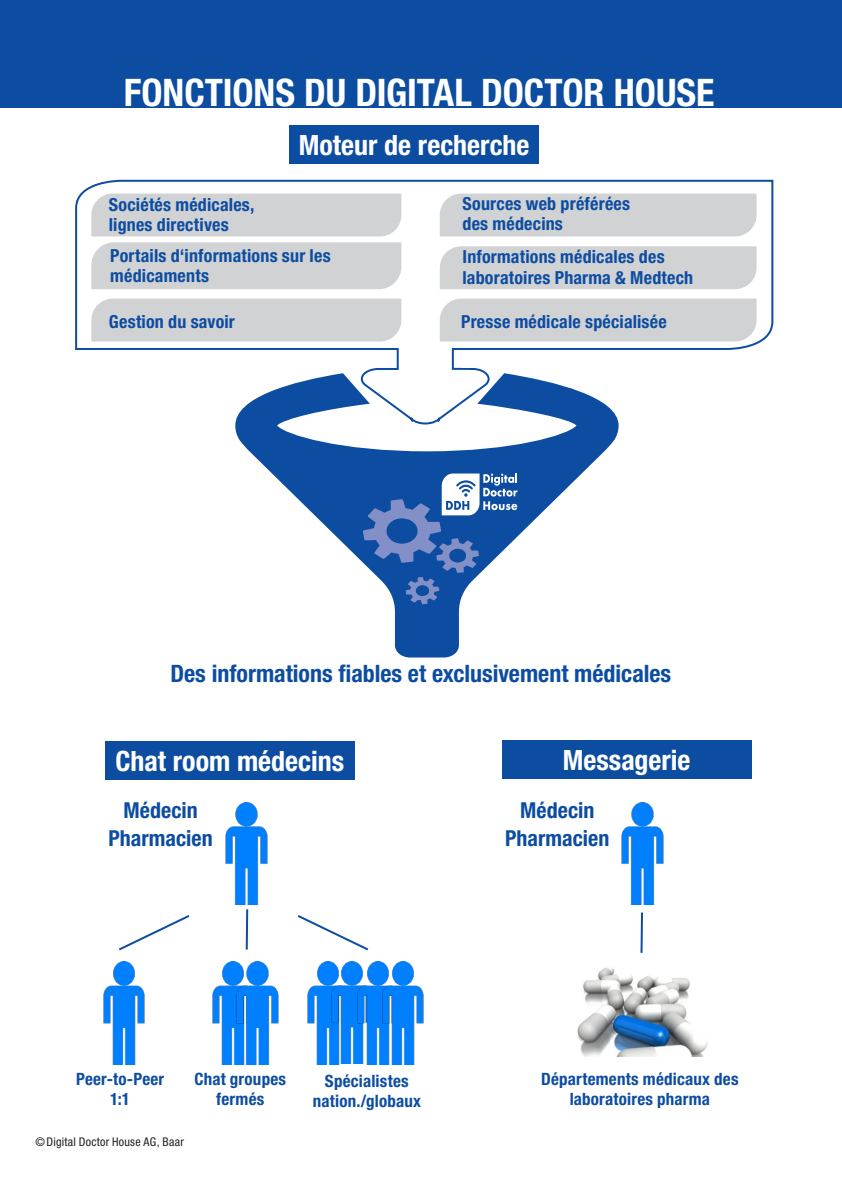
<style>
.page{position:relative;width:842px;height:1191px;background:#fff}
.page>*{position:absolute;margin:0;border:0;box-sizing:border-box;transform-origin:0 0}
.t1{font:700 condensed 38px "Helvetica Neue LT Std";color:#fff}
.t2{font:700 condensed 28px "Helvetica Neue LT Std";color:#fff}
.t3{font:700 condensed 24px "Helvetica Neue LT Std";color:#0d4da1}
.t4{font:700 condensed 22px "Helvetica Neue LT Std";color:#0d4da1}
.t5{font:700 condensed 18px "Helvetica Neue LT Std";letter-spacing:.01em;color:#0d4da1}
.t6{font:700 condensed 17px/20px "Helvetica Neue LT Std";letter-spacing:.015em;color:#0d4da1;text-align:center}
.t7{font:condensed 12px "Helvetica Neue LT Std";letter-spacing:.02em;color:#231f20}
</style>
<div class="page">
<div style="left:0;top:0;width:842px;height:108px;background:#0d4da1"></div>
<svg style="left:235px;top:425px;width:384px;height:232px"></svg>
<svg style="left:363px;top:473px;width:154px;height:131px"></svg>
<svg style="left:75px;top:179px;width:699px;height:246px"></svg>
<div style="left:91px;top:193px;width:310px;height:43px;background:#d1d2d4"></div>
<div style="left:91px;top:242px;width:310px;height:47px;background:#d1d2d4"></div>
<div style="left:91px;top:299px;width:310px;height:42px;background:#d1d2d4"></div>
<div style="left:440px;top:193px;width:316px;height:43px;background:#d1d2d4"></div>
<div style="left:440px;top:246px;width:316px;height:43px;background:#d1d2d4"></div>
<div style="left:440px;top:299px;width:316px;height:42px;background:#d1d2d4"></div>
<div style="left:461px;top:360px;width:13px;height:8px;background:#fff"></div>
<img style="left:225px;top:802px;width:43px;height:102px">
<img style="left:621px;top:802px;width:43px;height:102px">
<img style="left:577px;top:967px;width:131px;height:89px">
<img style="left:103px;top:962px;width:42px;height:102px">
<img style="left:212px;top:962px;width:23px;height:102px">
<img style="left:235px;top:962px;width:44px;height:102px">
<img style="left:307px;top:962px;width:44px;height:102px">
<img style="left:330px;top:962px;width:25px;height:101px">
<img style="left:355px;top:962px;width:25px;height:102px">
<img style="left:380px;top:962px;width:44px;height:102px">
<div style="left:290px;top:125px;width:249px;height:39px;background:#0d4da1"></div>
<div style="left:502px;top:740px;width:249px;height:39px;background:#0d4da1"></div>
<div style="left:105px;top:741px;width:249px;height:39px;background:#0d4da1"></div>
<svg style="left:297px;top:915px;width:72px;height:36px"></svg>
<hr style="left:246px;top:909px;width:2px;height:40px;background:#0d4da1">
<svg style="left:118px;top:915px;width:72px;height:36px"></svg>
<hr style="left:640px;top:912px;width:3px;height:40px;background:#0d4da1">
<p class="t1" style="left:124px;top:70px;width:592px">FONCTIONS DU DIGITAL DOCTOR HOUSE</p>
<p class="t5" style="left:109px;top:194px;width:147px">Sociétés médicales,</p>
<p class="t5" style="left:109px;top:214px;width:121px">lignes directives</p>
<p class="t2" style="left:299px;top:128px;width:232px">Moteur de recherche</p>
<p class="t5" style="left:463px;top:193px;width:169px">Sources web préférées</p>
<p class="t5" style="left:463px;top:213px;width:102px">des médecins</p>
<p class="t5" style="left:110px;top:245px;width:222px">Portails d‘informations sur les</p>
<p class="t5" style="left:110px;top:265px;width:100px">médicaments</p>
<p class="t5" style="left:463px;top:246px;width:204px">Informations médicales des</p>
<p class="t5" style="left:463px;top:266px;width:232px">laboratoires Pharma &amp; Medtech</p>
<p class="t5" style="left:109px;top:311px;width:127px">Gestion du savoir</p>
<p class="t5" style="left:461px;top:311px;width:207px">Presse médicale spécialisée</p>
<p class="t3" style="left:170px;top:659px;width:502px">Des informations fiables et exclusivement médicales</p>
<p class="t2" style="left:116px;top:744px;width:230px">Chat room médecins</p>
<p class="t2" style="left:563px;top:743px;width:129px">Messagerie</p>
<p class="t4" style="left:123px;top:797px;width:76px">Médecin</p>
<p class="t4" style="left:108px;top:825px;width:106px">Pharmacien</p>
<p class="t4" style="left:520px;top:797px;width:76px">Médecin</p>
<p class="t4" style="left:505px;top:825px;width:106px">Pharmacien</p>
<p class="t6" style="left:76px;top:1069px;width:90px">Peer-to-Peer</p>
<p class="t6" style="left:110px;top:1089px;width:21px">1:1</p>
<p class="t7" style="left:35px;top:1135px;width:150px">©Digital Doctor House AG, Baar</p>
<p class="t6" style="left:195px;top:1069px;width:93px">Chat groupes fermés</p>
<p class="t6" style="left:313px;top:1071px;width:110px">Spécialistes nation./globaux</p>
<p class="t6" style="left:541px;top:1068px;width:199px">Départements médicaux des laboratoires pharma</p>
</div>
